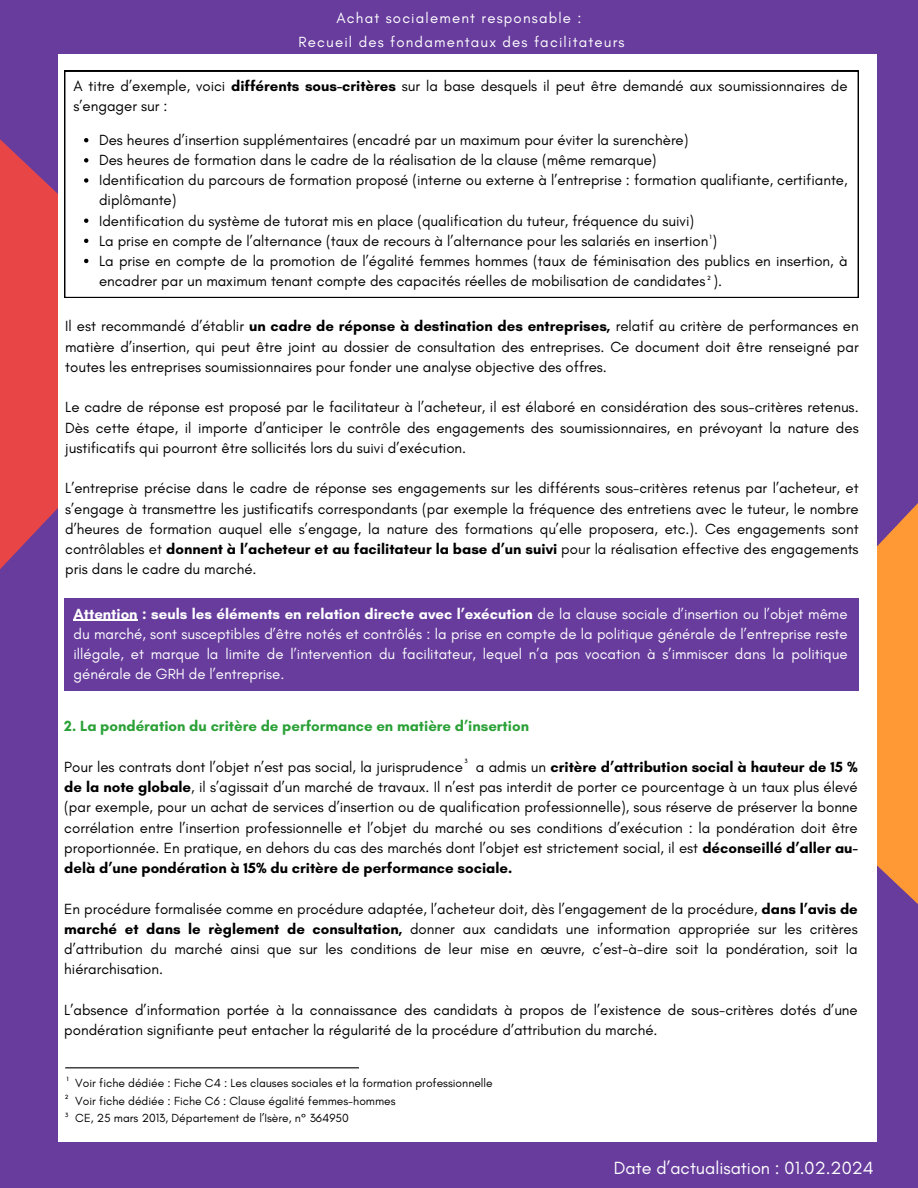
<style>
.page{position:relative;width:918px;height:1188px;background:#673c9d}
.page>*{position:absolute;margin:0;border:0;box-sizing:border-box;transform-origin:0 0}
.t1{font:18px "Glacial Indifference";color:#fff}
.t2{font:15px/20.2px "Glacial Indifference";color:#000;text-align:justify}
.t3{font:15px/20.2px "Glacial Indifference";letter-spacing:.08em;color:#fff;text-align:justify}
.t4{font:700 15px "Glacial Indifference";color:#2ba137}
.t5{font:12px "Glacial Indifference";color:#000}
.t6{font:6px "Kollektif";color:#000}
.s1{font-weight:700}
</style>
<div class="page">
<svg style="left:877px;top:503px;width:41px;height:401px;background:#ef8f3f"></svg>
<svg style="left:0;top:139px;width:58px;height:430px;background:#d64451"></svg>
<div style="left:58px;top:54px;width:819px;height:1088px;background:#fff"></div>
<div style="left:64px;top:599px;width:795px;height:92px;background:#673c9d"></div>
<hr style="left:74px;top:620px;width:64px;height:1px;background:#fff">
<hr style="left:65px;top:1067px;width:294px;height:1px;background:#000">
<svg style="left:64px;top:71px;width:795px;height:227px"></svg>
<svg style="left:84px;top:138px;width:4px;height:4px"></svg>
<svg style="left:84px;top:158px;width:4px;height:5px"></svg>
<svg style="left:84px;top:178px;width:4px;height:5px"></svg>
<svg style="left:84px;top:219px;width:4px;height:4px"></svg>
<svg style="left:84px;top:239px;width:4px;height:4px"></svg>
<svg style="left:84px;top:259px;width:4px;height:4px"></svg>
<p class="t3" style="left:336px;top:8px;width:247px">Achat socialement responsable :</p>
<h1 class="t3" style="left:299px;top:32px;width:328px">Recueil des fondamentaux des facilitateurs</h1>
<p class="t2" style="left:74px;top:75px;width:776px">A titre d’exemple, voici <span class="s1">différents sous-critères</span> sur la base desquels il peut être demandé aux soumissionnaires de s’engager sur :</p>
<h3 class="t2" style="left:99px;top:130px;width:591px">Des heures d’insertion supplémentaires (encadré par un maximum pour éviter la surenchère)</h3>
<p class="t2" style="left:99px;top:150px;width:559px">Des heures de formation dans le cadre de la réalisation de la clause (même remarque)</p>
<p class="t2" style="left:99px;top:170px;width:750px">Identification du parcours de formation proposé (interne ou externe à l’entreprise : formation qualifiante, certifiante, diplômante)</p>
<p class="t2" style="left:99px;top:210px;width:597px">Identification du système de tutorat mis en place (qualification du tuteur, fréquence du suivi)</p>
<p class="t2" style="left:99px;top:230px;width:619px">La prise en compte de l’alternance (taux de recours à l’alternance pour les salariés en insertion )</p>
<p class="t2" style="left:99px;top:250px;width:750px">La prise en compte de la promotion de l’égalité femmes hommes (taux de féminisation des publics en insertion, à encadrer par un maximum tenant compte des capacités réelles de mobilisation de candidates ).</p>
<h3 class="t6" style="left:710px;top:234px;width:3px">1</h3>
<h3 class="t6" style="left:707px;top:275px;width:5px">2</h3>
<p class="t2" style="left:65px;top:316px;width:795px">Il est recommandé d’établir <span class="s1">un cadre de réponse à destination des entreprises,</span> relatif au critère de performances en matière d’insertion, qui peut être joint au dossier de consultation des entreprises. Ce document doit être renseigné par toutes les entreprises soumissionnaires pour fonder une analyse objective des offres.</p>
<p class="t2" style="left:65px;top:397px;width:795px">Le cadre de réponse est proposé par le facilitateur à l’acheteur, il est élaboré en considération des sous-critères retenus.<br>Dès cette étape, il importe d’anticiper le contrôle des engagements des soumissionnaires, en prévoyant la nature des justificatifs qui pourront être sollicités lors du suivi d’exécution.</p>
<h3 class="t2" style="left:65px;top:478px;width:795px">L’entreprise précise dans le cadre de réponse ses engagements sur les différents sous-critères retenus par l’acheteur, et s’engage à transmettre les justificatifs correspondants (par exemple la fréquence des entretiens avec le tuteur, le nombre d’heures de formation auquel elle s’engage, la nature des formations qu’elle proposera, etc.). Ces engagements sont contrôlables et <span class="s1">donnent à l’acheteur et au facilitateur la base d’un suivi</span> pour la réalisation effective des engagements pris dans le cadre du marché.</h3>
<h3 class="t3" style="left:74px;top:603px;width:776px"><span class="s1">Attention : seuls les éléments en relation directe avec l’exécution</span> de la clause sociale d’insertion ou l’objet même du marché, sont susceptibles d’être notés et contrôlés : la prise en compte de la politique générale de l’entreprise reste illégale, et marque la limite de l’intervention du facilitateur, lequel n’a pas vocation à s’immiscer dans la politique générale de GRH de l’entreprise.</h3>
<h3 class="t4" style="left:64px;top:717px;width:466px">2. La pondération du critère de performance en matière d’insertion</h3>
<h3 class="t2" style="left:64px;top:756px;width:795px">Pour les contrats dont l’objet n’est pas social, la jurisprudence a admis un <span class="s1">critère d’attribution social à hauteur de 15 % de la note globale</span>, il s’agissait d’un marché de travaux. Il n’est pas interdit de porter ce pourcentage à un taux plus élevé (par exemple, pour un achat de services d’insertion ou de qualification professionnelle), sous réserve de préserver la bonne corrélation entre l’insertion professionnelle et l’objet du marché ou ses conditions d’exécution : la pondération doit être proportionnée. En pratique, en dehors du cas des marchés dont l’objet est strictement social, il est <span class="s1">déconseillé d’aller au&shy;delà d’une pondération à 15% du critère de performance sociale.</span></h3>
<p class="t2" style="left:64px;top:898px;width:795px">En procédure formalisée comme en procédure adaptée, l’acheteur doit, dès l’engagement de la procédure, <span class="s1">dans l’avis de marché et dans le règlement de consultation,</span> donner aux candidats une information appropriée sur les critères d’attribution du marché ainsi que sur les conditions de leur mise en œuvre, c’est-à-dire soit la pondération, soit la hiérarchisation.</p>
<h2 class="t2" style="left:64px;top:999px;width:795px">L’absence d’information portée à la connaissance des candidats à propos de l’existence de sous-critères dotés d’une pondération signifiante peut entacher la régularité de la procédure d’attribution du marché.</h2>
<p class="t6" style="left:465px;top:758px;width:5px">3</p>
<p class="t6" style="left:67px;top:1076px;width:3px">1</p>
<p class="t6" style="left:65px;top:1094px;width:5px">2</p>
<p class="t6" style="left:65px;top:1112px;width:5px">3</p>
<p class="t5" style="left:75px;top:1076px;width:419px">Voir fiche dédiée : Fiche C4 : Les clauses sociales et la formation professionnelle</p>
<p class="t5" style="left:75px;top:1093px;width:322px">Voir fiche dédiée : Fiche C6 : Clause égalité femmes-hommes</p>
<p class="t5" style="left:75px;top:1111px;width:275px">CE, 25 mars 2013, Département de l’Isère, n° 364950</p>
<p class="t1" style="left:614px;top:1156px;width:261px">Date d’actualisation : 01.02.2024</p>
</div>
